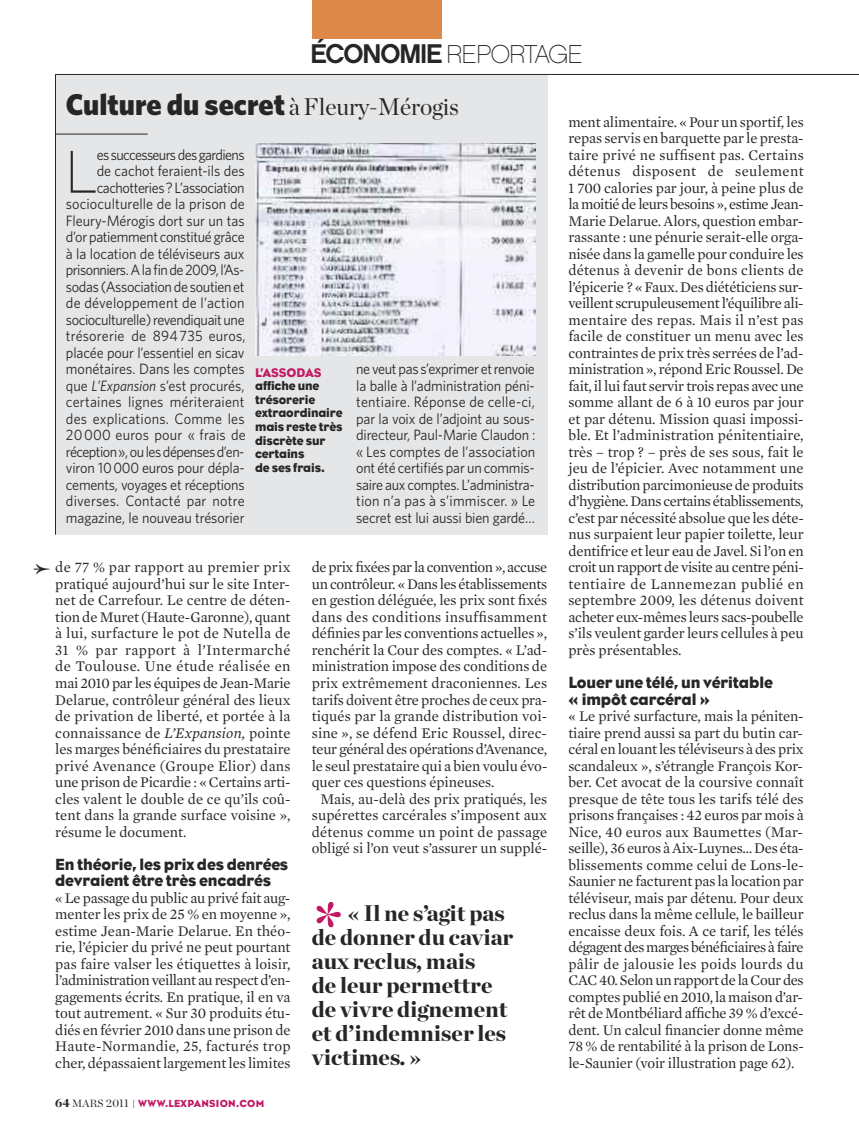
<style>
.page{position:relative;width:859px;height:1136px;background:#fff}
.page>*{position:absolute;margin:0;border:0;box-sizing:border-box;transform-origin:0 0}
.t1{font:75px "Chronicle Display Semi";color:#c11a64}
.t2{font:60.15px "Chalet Paris Nineteen Sixty";color:#272627;scale:.95 1}
.t3{font:900 30px "Whitney";color:#272627}
.t4{font:25.8px "Chalet Paris Nineteen Sixty";letter-spacing:-.03em;color:#272627}
.t5{font:900 22.5px/24px "Chronicle Display";color:#272627}
.t6{font:22.5px "Mercury Numeric G1";color:#272627}
.t7{font:16.5px/16.5px "Bureau Eagle";letter-spacing:-.01em;color:#272627}
.t8{font:15px/16.5px "Mercury Text G1";letter-spacing:-.005em;color:#272627;text-align:justify}
.t9{font:15px/16.5px "Whitney";letter-spacing:-.005em;color:#272627;text-align:right;scale:.95 1}
.t10{font:15px "Mercury Text G1";letter-spacing:-.03em;color:#272627}
.t11{font:15px "Mercury Text G1";letter-spacing:-.025em;color:#272627}
.t12{font:15px "Mercury Text G1";letter-spacing:.02em;color:#272627}
.t13{font:15px "Mercury Text G1";letter-spacing:.015em;color:#272627}
.t14{font:12.75px/13.5px "Bureau Eagle";letter-spacing:-.01em;color:#272627}
.t15{font:12.75px "Bureau Eagle";letter-spacing:-.015em;color:#c11a64}
.t16{font:10.5px "Bureau Eagle";letter-spacing:.025em;color:#c11a64}
.s1{font-family:"Chalet New York Nineteen Sixty";font-size:27px}
.s2{font-family:"Chronicle Display";font-weight:400;font-size:24px}
.s3{font-style:italic}
.s4{font-family:"Chronicle Display";font-weight:900;font-size:12px;color:#272627}
.s5{font-family:"Chronicle Display";color:#272627}
.s6{font-family:"Chronicle Display";font-size:11.25px;color:#272627}
.s7{font-family:"Mercury Text G1";font-size:9px;color:#272627}
</style>
<div class="page">
<div style="left:55px;top:74px;width:492px;height:460px;background:#e5e6e7"></div>
<hr style="left:55px;top:74px;width:1px;height:460px;background:#272627">
<hr style="left:56px;top:134px;width:92px;height:1px;background:#272627">
<img style="left:255px;top:143px;width:280px;height:212px">
<div style="left:312px;top:0;width:129px;height:39px;background:#de8949"></div>
<hr style="left:55px;top:74px;width:804px;height:1px;background:#272627">
<h3 class="t4" style="left:311px;top:39px;width:274px"><span class="s1">ÉCONOMIE</span> REPORTAGE</h3>
<h3 class="t3" style="left:66px;top:95px;width:394px">Culture du secret <span class="s2">à Fleury-Mérogis</span></h3>
<p class="t9" style="left:66px;top:148px;width:191px">es successeursdes gardiens<br>de cachot feraient-ils des cachotteries?L’association socioculturelle de la prison de<br>Fleury-Mérogis dort sur un tas d’orpatiemment constitué grâce à la location de téléviseurs aux prisonniers.Alafinde2009,l’As&shy;sodas (Associationde soutienet de développement de l’action socioculturelle)revendiquaitune trésorerie de 894735 euros, placée pour l’essentiel en sicav monétaires. Dans les comptes que <span class="s3">L’Expansion</span> s’est procurés, certaines lignes mériteraient des explications. Comme les<br>20000 euros pour « frais de réception»,oulesdépenses d’en&shy;viron 10000 euros pour dépla&shy;cements, voyages et réceptions diverses. Contacté par notre magazine, le nouveau trésorier</p>
<h2 class="t2" style="left:66px;top:137px;width:34px">L</h2>
<p class="t15" style="left:255px;top:365px;width:68px">L’ASSODAS</p>
<p class="t14" style="left:255px;top:379px;width:89px">affiche une trésorerie extraordinaire mais reste très discrète sur certains<br>de ses frais.</p>
<p class="t9" style="left:356px;top:362px;width:190px;text-align:justify">ne veutpas s’exprimer etrenvoie la balle à l’administration péni&shy;tentiaire. Réponse de celle-ci, par la voix de l’adjoint au sous&shy;directeur, Paul-Marie Claudon : « Les comptes de l’association ont été certifiés par un commis&shy;saire aux comptes. L’administra&shy;tion n’a pas à s’immiscer. » Le secret est lui aussi bien gardé…</p>
<p class="t8" style="left:55px;top:559px;width:237px">de 77 % par rapport au premier prix pratiqué aujourd’hui sur le site Inter&shy;net de Carrefour. Le centre de déten&shy;tion de Muret (Haute-Garonne), quant à lui, surfacture le pot de Nutella de 31 % par rapport à l’Intermarché de Toulouse. Une étude réalisée en mai 2010 par les équipes de Jean-Marie Delarue, contrôleur général des lieux de privation de liberté, et portée à la connaissance de <span class="s3">L’Expansion,</span> pointe les marges bénéficiaires du prestataire privé Avenance (Groupe Elior) dans une prison de Picardie : « Certains arti&shy;cles valent le double de ce qu’ils coû&shy;tent dans la grande surface voisine », résume le document.</p>
<p class="t7" style="left:55px;top:855px;width:235px">En théorie, les prix des denrées devraient être très encadrés</p>
<p class="t8" style="left:55px;top:889px;width:237px">« Le passage du public au privé fait aug&shy;menter les prix de 25 % en moyenne », estime Jean-Marie Delarue. En théo&shy;rie, l’épicier du privé ne peut pourtant pas faire valser les étiquettes à loisir, l’administration veillant au respect d’en&shy;gagements écrits. En pratique, il en va tout autrement. « Sur 30 produits étu&shy;diés en février 2010 dans une prison de Haute-Normandie, 25, facturés trop cher, dépassaient largement les limites</p>
<h3 class="t6" style="left:34px;top:555px;width:18px">≤</h3>
<p class="t16" style="left:55px;top:1096px;width:211px"><span class="s4">64</span> <span class="s5">MARS</span> <span class="s6">2011</span> <span class="s7">|</span> WWW.LEXPANSION.COM</p>
<p class="t10" style="left:312px;top:558px;width:237px">de prix fixées par la convention », accuse</p>
<p class="t11" style="left:312px;top:575px;width:237px">un contrôleur. « Dans les établissements</p>
<p class="t8" style="left:312px;top:592px;width:237px">en gestion déléguée, les prix sont fixés</p>
<p class="t12" style="left:312px;top:608px;width:237px">dans des conditions insuffisamment</p>
<p class="t8" style="left:312px;top:625px;width:237px">définies par les conventions actuelles »,</p>
<p class="t8" style="left:312px;top:641px;width:237px">renchérit la Cour des comptes. « L’ad-</p>
<p class="t8" style="left:312px;top:658px;width:237px">ministration impose des conditions de</p>
<p class="t8" style="left:312px;top:674px;width:237px">prix extrêmement draconiennes. Les</p>
<p class="t8" style="left:312px;top:691px;width:237px">tarifs doivent être proches de ceux pra-</p>
<p class="t8" style="left:312px;top:707px;width:237px">tiqués par la grande distribution voi-</p>
<p class="t8" style="left:312px;top:724px;width:237px">sine », se défend Eric Roussel, direc-</p>
<p class="t8" style="left:312px;top:740px;width:237px">teur général des opérations d’Avenance,</p>
<p class="t8" style="left:312px;top:757px;width:237px">le seul prestataire qui a bien voulu évo-</p>
<p class="t8" style="left:312px;top:773px;width:184px">quer ces questions épineuses.</p>
<p class="t8" style="left:320px;top:790px;width:228px">Mais, au-delà des prix pratiqués, les</p>
<p class="t8" style="left:312px;top:806px;width:237px">supérettes carcérales s’imposent aux</p>
<p class="t13" style="left:312px;top:822px;width:237px">détenus comme un point de passage</p>
<p class="t8" style="left:312px;top:839px;width:237px">obligé si l’on veut s’assurer un supplé-</p>
<h1 class="t1" style="left:312px;top:903px;width:33px">*</h1>
<h3 class="t5" style="left:312px;top:903px;width:203px;text-indent:36px">« Il ne s’agit pas de donner du caviar aux reclus, mais<br>de leur permettre de vivre dignement et d’indemniser les victimes. »</h3>
<p class="t8" style="left:568px;top:113px;width:237px">ment alimentaire. « Pour un sportif, les repas servis en barquette par le presta&shy;taire privé ne suffisent pas. Certains détenus disposent de seulement 1 700 calories par jour, à peine plus de la moitié de leurs besoins », estime Jean-Marie Delarue. Alors, question embar&shy;rassante : une pénurie serait-elle orga&shy;nisée dans la gamelle pour conduire les détenus à devenir de bons clients de l’épicerie ? « Faux. Des diététiciens sur&shy;veillent scrupuleusement l’équilibre ali&shy;mentaire des repas. Mais il n’est pas facile de constituer un menu avec les contraintes de prix très serrées de l’ad&shy;ministration », répond Eric Roussel. De fait, il lui faut servir trois repas avec une somme allant de 6 à 10 euros par jour et par détenu. Mission quasi impossi&shy;ble. Et l’administration pénitentiaire, très – trop ? – près de ses sous, fait le jeu de l’épicier. Avec notamment une distribution parcimonieuse de produits d’hygiène. Dans certains établissements, c’est par nécessité absolue que les déte&shy;nus surpaient leur papier toilette, leur dentifrice et leur eau de Javel. Si l’on en croit un rapport de visite au centre péni&shy;tentiaire de Lannemezan publié en septembre 2009, les détenus doivent acheter eux-mêmes leurs sacs-poubelle s’ils veulent garder leurs cellules à peu près présentables.</p>
<p class="t7" style="left:568px;top:674px;width:206px">Louer une télé, un véritable « impôt carcéral »</p>
<p class="t8" style="left:568px;top:707px;width:237px">« Le privé surfacture, mais la péniten&shy;tiaire prend aussi sa part du butin car&shy;céral enlouant les téléviseurs àdes prix scandaleux », s’étrangle François Kor&shy;ber. Cet avocat de la coursive connaît presque de tête tous les tarifs télé des prisons françaises : 42 euros par mois à Nice, 40 euros aux Baumettes (Mar&shy;seille), 36 euros àAix-Luynes… Des éta&shy;blissements comme celui de Lons-le-Saunier ne facturent pas la location par téléviseur, mais par détenu. Pour deux reclus dans la même cellule, le bailleur encaisse deux fois. A ce tarif, les télés dégagent desmargesbénéficiaires à faire pâlir de jalousie les poids lourds du CAC40.Selonunrapportde laCourdes comptes publié en2010, lamaisond’ar&shy;rêt de Montbéliard affiche 39 % d’excé&shy;dent. Un calcul financier donne même 78 % de rentabilité à la prison de Lons&shy;le-Saunier (voir illustration page 62).</p>
</div>
